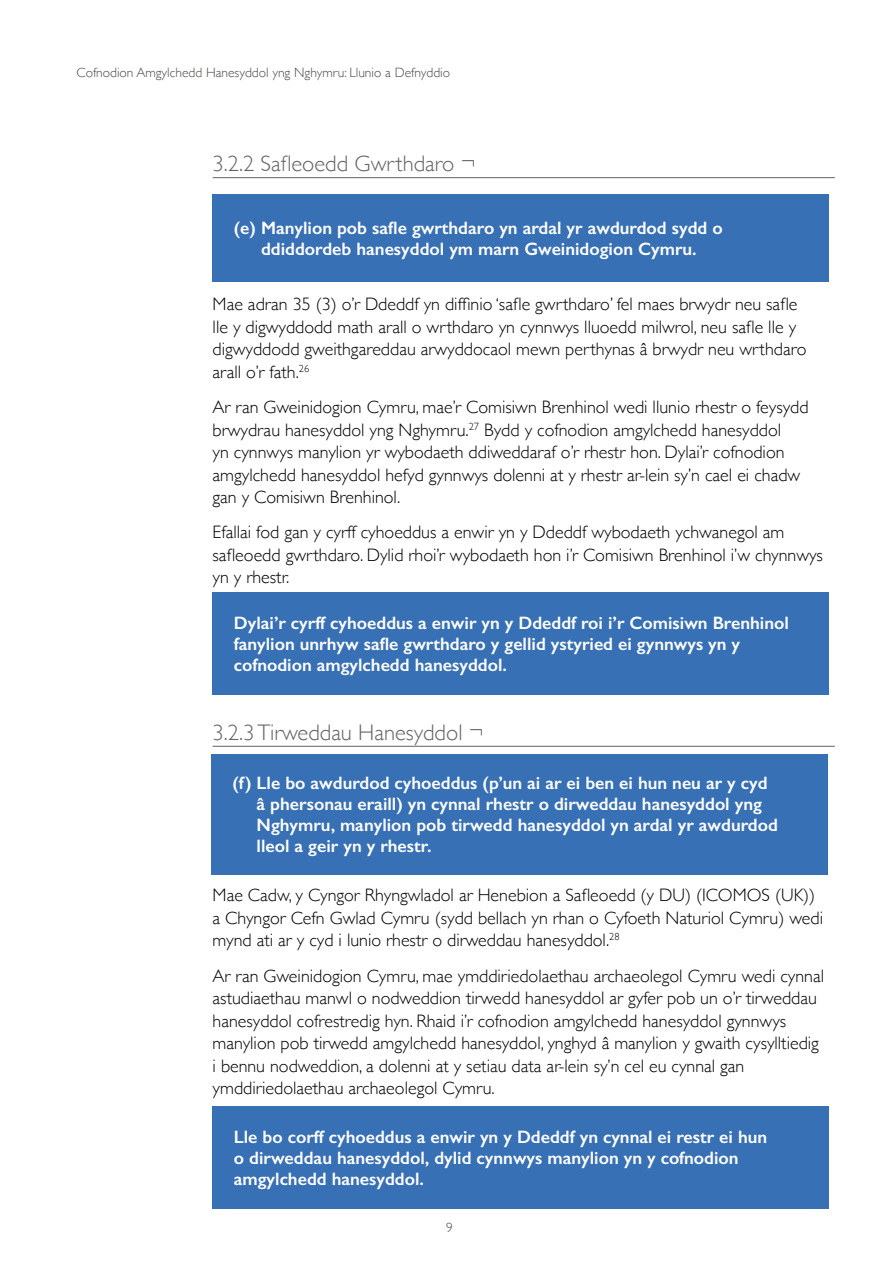
<style>
.page{position:relative;width:893px;height:1263px;background:#fff}
.page>*{position:absolute;margin:0;border:0;box-sizing:border-box;transform-origin:0 0}
.C_new_heading{font:300 22.5px "Gill Sans";color:#636363}
.Body_text{font:300 18px/22.5px "Gill Sans";color:#000}
.t1{font:600 18px/21px "Gill Sans";color:#fff}
.t2{font:300 13.5px "Gill Sans";color:#4b4b4a}
</style>
<div class="page">
<hr style="left:213px;top:177px;width:622px;height:1px;background:#636363">
<hr style="left:213px;top:746px;width:622px;height:1px;background:#636363">
<div style="left:213px;top:194px;width:616px;height:88px;background:#3870b5"></div>
<div style="left:213px;top:592px;width:616px;height:103px;background:#3870b5"></div>
<div style="left:211px;top:754px;width:617px;height:120px;background:#3870b5"></div>
<div style="left:213px;top:1106px;width:616px;height:102px;background:#3870b5"></div>
<p class="t2" style="left:77px;top:62px;width:375px">Cofnodion Amgylchedd Hanesyddol yng Nghymru: Llunio a Defnyddio</p>
<p class="C_new_heading" style="left:213px;top:146px;width:264px">3.2.2 Safleoedd Gwrthdaro ¬</p>
<p class="t1" style="left:234px;top:217px;width:490px;text-align:center">(e) Manylion pob safle gwrthdaro yn ardal yr awdurdod sydd o ddiddordeb hanesyddol ym marn Gweinidogion Cymru.</p>
<p class="Body_text" style="left:213px;top:292px;width:595px">Mae adran 35 (3) o’r Ddeddf yn diffinio ‘safle gwrthdaro’ fel maes brwydr neu safle lle y digwyddodd math arall o wrthdaro yn cynnwys lluoedd milwrol, neu safle lle y digwyddodd gweithgareddau arwyddocaol mewn perthynas â brwydr neu wrthdaro arall o’r fath.<sup>26</sup></p>
<p class="Body_text" style="left:213px;top:395px;width:597px">Ar ran Gweinidogion Cymru, mae’r Comisiwn Brenhinol wedi llunio rhestr o feysydd brwydrau hanesyddol yng Nghymru.<sup>27</sup> Bydd y cofnodion amgylchedd hanesyddol<br>yn cynnwys manylion yr wybodaeth ddiweddaraf o’r rhestr hon. Dylai’r cofnodion amgylchedd hanesyddol hefyd gynnwys dolenni at y rhestr ar-lein sy’n cael ei chadw gan y Comisiwn Brenhinol.</p>
<p class="Body_text" style="left:213px;top:520px;width:612px">Efallai fod gan y cyrff cyhoeddus a enwir yn y Ddeddf wybodaeth ychwanegol am safleoedd gwrthdaro. Dylid rhoi’r wybodaeth hon i’r Comisiwn Brenhinol i’w chynnwys yn y rhestr.</p>
<p class="t1" style="left:234px;top:612px;width:556px">Dylai’r cyrff cyhoeddus a enwir yn y Ddeddf roi i’r Comisiwn Brenhinol fanylion unrhyw safle gwrthdaro y gellid ystyried ei gynnwys yn y cofnodion amgylchedd hanesyddol.</p>
<p class="C_new_heading" style="left:213px;top:715px;width:273px">3.2.3 Tirweddau Hanesyddol ¬</p>
<p class="t1" style="left:257px;top:772px;width:523px;text-indent:-24px">(f) Lle bo awdurdod cyhoeddus (p’un ai ar ei ben ei hun neu ar y cyd â phersonau eraill) yn cynnal rhestr o dirweddau hanesyddol yng Nghymru, manylion pob tirwedd hanesyddol yn ardal yr awdurdod lleol a geir yn y rhestr.</p>
<p class="Body_text" style="left:213px;top:883px;width:612px">Mae Cadw, y Cyngor Rhyngwladol ar Henebion a Safleoedd (y DU) (ICOMOS (UK)) a Chyngor Cefn Gwlad Cymru (sydd bellach yn rhan o Cyfoeth Naturiol Cymru) wedi mynd ati ar y cyd i lunio rhestr o dirweddau hanesyddol.<sup>28</sup></p>
<p class="Body_text" style="left:213px;top:964px;width:613px">Ar ran Gweinidogion Cymru, mae ymddiriedolaethau archaeolegol Cymru wedi cynnal astudiaethau manwl o nodweddion tirwedd hanesyddol ar gyfer pob un o’r tirweddau hanesyddol cofrestredig hyn. Rhaid i’r cofnodion amgylchedd hanesyddol gynnwys manylion pob tirwedd amgylchedd hanesyddol, ynghyd â manylion y gwaith cysylltiedig i bennu nodweddion, a dolenni at y setiau data ar-lein sy’n cel eu cynnal gan ymddiriedolaethau archaeolegol Cymru.</p>
<p class="t1" style="left:234px;top:1126px;width:535px">Lle bo corff cyhoeddus a enwir yn y Ddeddf yn cynnal ei restr ei hun o dirweddau hanesyddol, dylid cynnwys manylion yn y cofnodion amgylchedd hanesyddol.</p>
<p class="t2" style="left:446px;top:1217px;width:8px">9</p>
</div>
